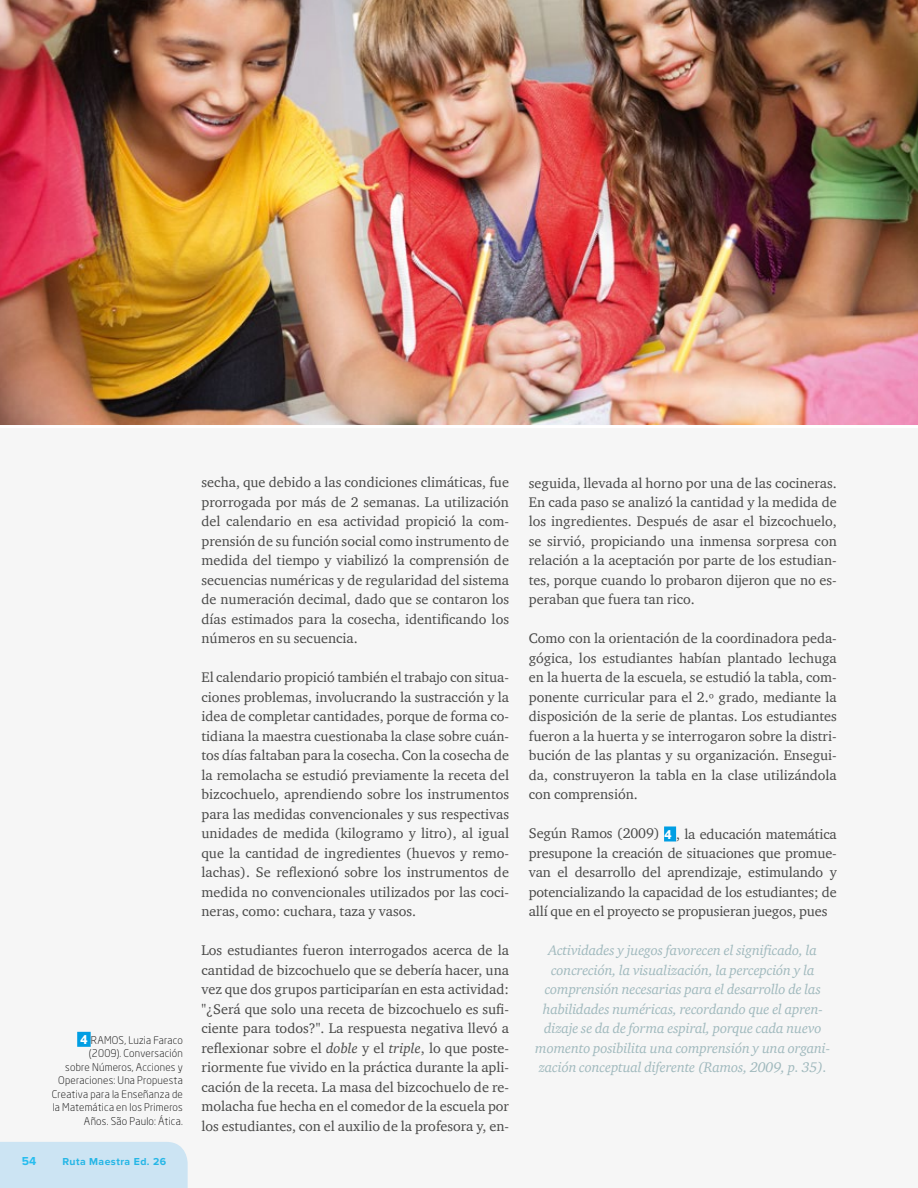
<style>
.page{position:relative;width:918px;height:1188px;background:#f6f6f6}
.page>*{position:absolute;margin:0;border:0;box-sizing:border-box;transform-origin:0 0}
.t1{font:14.25px/19.5px "Charter ITC";color:#494948;text-align:justify}
.t2{font:italic 14.25px/19.5px "Charter ITC";letter-spacing:-.01em;color:#a0b9bd;text-align:center}
.t3{font:700 12px "Proxima Nova";color:#27bdef}
.t4{font:300 10.5px/13.5px "Neo Sans Pro";letter-spacing:.02em;color:#000;text-align:right}
.t5{font:700 10.5px "Proxima Nova";letter-spacing:.04em;color:#27bdef}
.s1{font-weight:700;font-size:12px;color:#fff}
.s2{font-style:italic}
.s3{font-family:"Neo Sans Pro";font-weight:700;font-size:12px;color:#fff}
</style>
<div class="page">
<div style="left:664px;top:826px;width:12px;height:16px;background:#009ee3"></div>
<div style="left:77px;top:1032px;width:14px;height:15px;background:#009ee3"></div>
<div style="left:0;top:1142px;width:188px;height:46px;background:#cce4f3"></div>
<img style="left:0;top:0;width:918px;height:425px">
<p class="t4" style="left:52px;top:1033px;width:133px"><span class="s1">4</span> RAMOS, Luzia Faraco (2009). Conversación<br>sobre Números, Acciones y<br>Operaciones: Una Propuesta<br>Creativa para la Enseñanza de la Matemática en los Primeros<br>Años. São Paulo: Ática.</p>
<p class="t3" style="left:22px;top:1154px;width:16px">54</p>
<p class="t5" style="left:62px;top:1156px;width:105px">RUTA MAESTRA ED. 26</p>
<p class="t1" style="left:202px;top:472px;width:309px">secha, que debido a las condiciones climáticas, fue prorrogada por más de 2 semanas. La utilización del calendario en esa actividad propició la com&shy;prensión de su función social como instrumento de medida del tiempo y viabilizó la comprensión de secuencias numéricas y de regularidad del sistema de numeración decimal, dado que se contaron los días estimados para la cosecha, identificando los números en su secuencia.</p>
<p class="t1" style="left:202px;top:667px;width:309px">El calendario propició también el trabajo con situa&shy;ciones problemas, involucrando la sustracción y la idea de completar cantidades, porque de forma co&shy;tidiana la maestra cuestionaba la clase sobre cuán&shy;tos días faltaban para la cosecha. Con la cosecha de la remolacha se estudió previamente la receta del bizcochuelo, aprendiendo sobre los instrumentos para las medidas convencionales y sus respectivas unidades de medida (kilogramo y litro), al igual que la cantidad de ingredientes (huevos y remo&shy;lachas). Se reflexionó sobre los instrumentos de medida no convencionales utilizados por las coci&shy;neras, como: cuchara, taza y vasos.</p>
<p class="t1" style="left:202px;top:940px;width:309px">Los estudiantes fueron interrogados acerca de la cantidad de bizcochuelo que se debería hacer, una vez que dos grupos participarían en esta actividad: "¿Será que solo una receta de bizcochuelo es sufi&shy;ciente para todos?". La respuesta negativa llevó a reflexionar sobre el <span class="s2">doble</span> y el <span class="s2">triple</span>, lo que poste&shy;riormente fue vivido en la práctica durante la apli&shy;cación de la receta. La masa del bizcochuelo de re&shy;molacha fue hecha en el comedor de la escuela por los estudiantes, con el auxilio de la profesora y, en-</p>
<p class="t1" style="left:529px;top:473px;width:309px">seguida, llevada al horno por una de las cocineras.<br>En cada paso se analizó la cantidad y la medida de los ingredientes. Después de asar el bizcochuelo, se sirvió, propiciando una inmensa sorpresa con relación a la aceptación por parte de los estudian&shy;tes, porque cuando lo probaron dijeron que no es&shy;peraban que fuera tan rico.</p>
<p class="t1" style="left:529px;top:629px;width:309px">Como con la orientación de la coordinadora peda&shy;gógica, los estudiantes habían plantado lechuga en la huerta de la escuela, se estudió la tabla, com&shy;ponente curricular para el 2.º grado, mediante la disposición de la serie de plantas. Los estudiantes fueron a la huerta y se interrogaron sobre la distri&shy;bución de las plantas y su organización. Ensegui&shy;da, construyeron la tabla en la clase utilizándola con comprensión.</p>
<p class="t1" style="left:529px;top:824px;width:309px">Según Ramos (2009) <span class="s3">4</span> , la educación matemática presupone la creación de situaciones que promue&shy;van el desarrollo del aprendizaje, estimulando y potencializando la capacidad de los estudiantes; de allí que en el proyecto se propusieran juegos, pues</p>
<p class="t2" style="left:535px;top:941px;width:297px">Actividades y juegos favorecen el significado, la concreción, la visualización, la percepción y la comprensión necesarias para el desarrollo de las habilidades numéricas, recordando que el apren&shy;dizaje se da de forma espiral, porque cada nuevo momento posibilita una comprensión y una organi&shy;zación conceptual diferente (Ramos, 2009, p. 35).</p>
</div>
